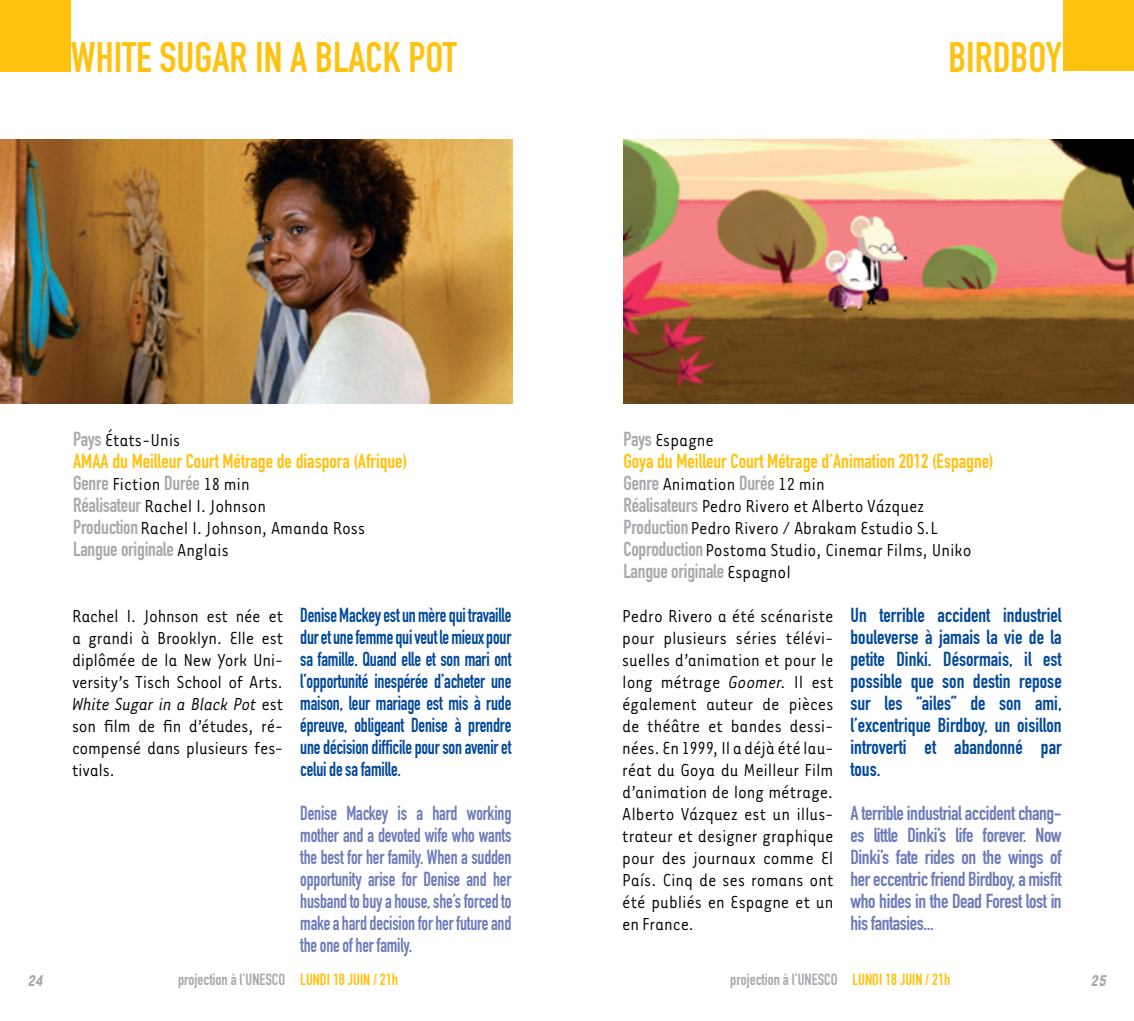
<style>
.page{position:relative;width:1134px;height:1021px;background:#fff}
.page>*{position:absolute;margin:0;border:0;box-sizing:border-box;transform-origin:0 0}
.t1{font:42px "DIN Engschrift Std";color:#ffc20e}
.t2{font:20px/22px "Tarzana Narrow";color:#000}
.t3{font:20px/22px "DIN Engschrift Std";letter-spacing:-.01em;color:#03499a;text-align:justify;scale:.9 1}
.t4{font:20px/22px "DIN Engschrift Std";letter-spacing:-.02em;color:#6d7cb9;text-align:justify;scale:.9 1}
.t5{font:20px/22px "DIN Engschrift Std";letter-spacing:-.01em;color:#03499a;text-align:justify}
.t6{font:20px/22px "DIN Engschrift Std";letter-spacing:-.02em;color:#6d7cb9;text-align:justify}
.t7{font:20px "DIN Engschrift Std";color:#ffc20e}
.t8{font:20px "DIN Engschrift Std";color:#a7a9ac}
.t9{font:italic 700 18px "Tarzana Narrow";color:#a7a9ac}
.t10{font:16px "DIN Engschrift Std";color:#a7a9ac}
.t11{font:16px "DIN Engschrift Std";color:#ffc20e}
.s1{font-family:"DIN Engschrift Std";color:#a7a9ac}
.s2{font-family:"Tarzana Narrow";color:#000}
.s3{font-style:italic}
</style>
<div class="page">
<div style="left:1063px;top:0;width:71px;height:71px;background:#ffc20e"></div>
<div style="left:0;top:0;width:71px;height:71px;background:#ffc20e"></div>
<img style="left:0;top:139px;width:512px;height:264px">
<img style="left:624px;top:139px;width:510px;height:264px">
<h1 class="t1" style="left:71px;top:33px;width:387px">White sugar in a black pot</h1>
<h1 class="t1" style="left:948px;top:33px;width:115px">Birdboy</h1>
<p class="t2" style="left:73px;top:428px;width:109px"><span class="s1">Pays</span> états-Unis</p>
<p class="t7" style="left:73px;top:449px;width:10px">AMAA</p>
<p class="t7" style="left:112px;top:449px;width:296px">du Meilleur Court Métrage de diaspora (Afrique)</p>
<p class="t2" style="left:73px;top:472px;width:293px"><span class="s1">Genre</span> Fiction <span class="s1">Durée</span> 18 min<br><span class="s1">Réalisateur</span> Rachel I. Johnson<br><span class="s1">Production</span>Rachel I. Johnson, Amanda Ross</p>
<p class="t8" style="left:73px;top:537px;width:157px">Langue originale <span class="s2">Anglais</span></p>
<p class="t2" style="left:72px;top:604px;width:213px;text-align:justify">Rachel I. Johnson est née et a grandi à Brooklyn. Elle est diplômée de la New York Uni&shy;versity’s Tisch School of Arts.<br><span class="s3">White Sugar in a Black Pot</span> est son film de fin d’études, ré&shy;compensé dans plusieurs fes&shy;tivals.</p>
<p class="t3" style="left:300px;top:604px;width:236px">Denise Mackey est un mère qui travaille dur et une femme qui veut le mieux pour sa famille. Quand elle et son mari ont l’opportunité inespérée d’acheter une maison, leur mariage est mis à rude épreuve, obligeant Denise à prendre une décision difficile pour son avenir et celui de sa famille.</p>
<p class="t4" style="left:300px;top:802px;width:236px">Denise Mackey is a hard working mother and a devoted wife who wants the best for her family. When a sudden opportunity arise for Denise and her husband to buy a house, she’s forced to make a hard decision for her future and the one of her family.</p>
<p class="t2" style="left:623px;top:428px;width:92px"><span class="s1">Pays</span> Espagne</p>
<p class="t7" style="left:623px;top:449px;width:372px">Goya du Meilleur Court Métrage d’Animation 2012 (Espagne)</p>
<p class="t2" style="left:623px;top:472px;width:350px"><span class="s1">Genre</span> Animation <span class="s1">Durée</span> 12 min<br><span class="s1">Réalisateurs</span> Pedro Rivero et Alberto Vázquez <span class="s1">Production</span> Pedro Rivero / Abrakam Estudio S.L <span class="s1">Coproduction</span> Postoma Studio, Cinemar Films, Uniko</p>
<p class="t8" style="left:623px;top:559px;width:169px">Langue originale <span class="s2">Espagnol</span></p>
<p class="t2" style="left:622px;top:604px;width:213px;text-align:justify">Pedro Rivero a été scénariste pour plusieurs séries télévi&shy;suelles d’animation et pour le long métrage <span class="s3">Goomer</span>. Il est également auteur de pièces de théâtre et bandes dessi&shy;nées. En 1999, Il a déjà été lau&shy;réat du Goya du Meilleur Film d’animation de long métrage.<br>Alberto Vázquez est un illus&shy;trateur et designer graphique pour des journaux comme El País. Cinq de ses romans ont été publiés en Espagne et un en France.</p>
<p class="t5" style="left:850px;top:604px;width:213px">Un terrible accident industriel bouleverse à jamais la vie de la petite Dinki. Désormais, il est possible que son destin repose sur les “ailes” de son ami, l’excentrique Birdboy, un oisillon introverti et abandonné par tous.</p>
<p class="t6" style="left:850px;top:802px;width:213px">A terrible industrial accident chang&shy;es little Dinki’s life forever. Now Dinki’s fate rides on the wings of her eccentric friend Birdboy, a misfit who hides in the Dead Forest lost in his fantasies...</p>
<p class="t9" style="left:28px;top:969px;width:17px">24</p>
<p class="t10" style="left:178px;top:969px;width:75px">projection à l’UNESCO</p>
<p class="t11" style="left:300px;top:969px;width:99px">lundi 18 juin / 21h</p>
<p class="t10" style="left:730px;top:969px;width:75px">projection à l’UNESCO</p>
<p class="t11" style="left:852px;top:969px;width:99px">lundi 18 juin / 21h</p>
<p class="t9" style="left:1091px;top:969px;width:17px">25</p>
</div>
